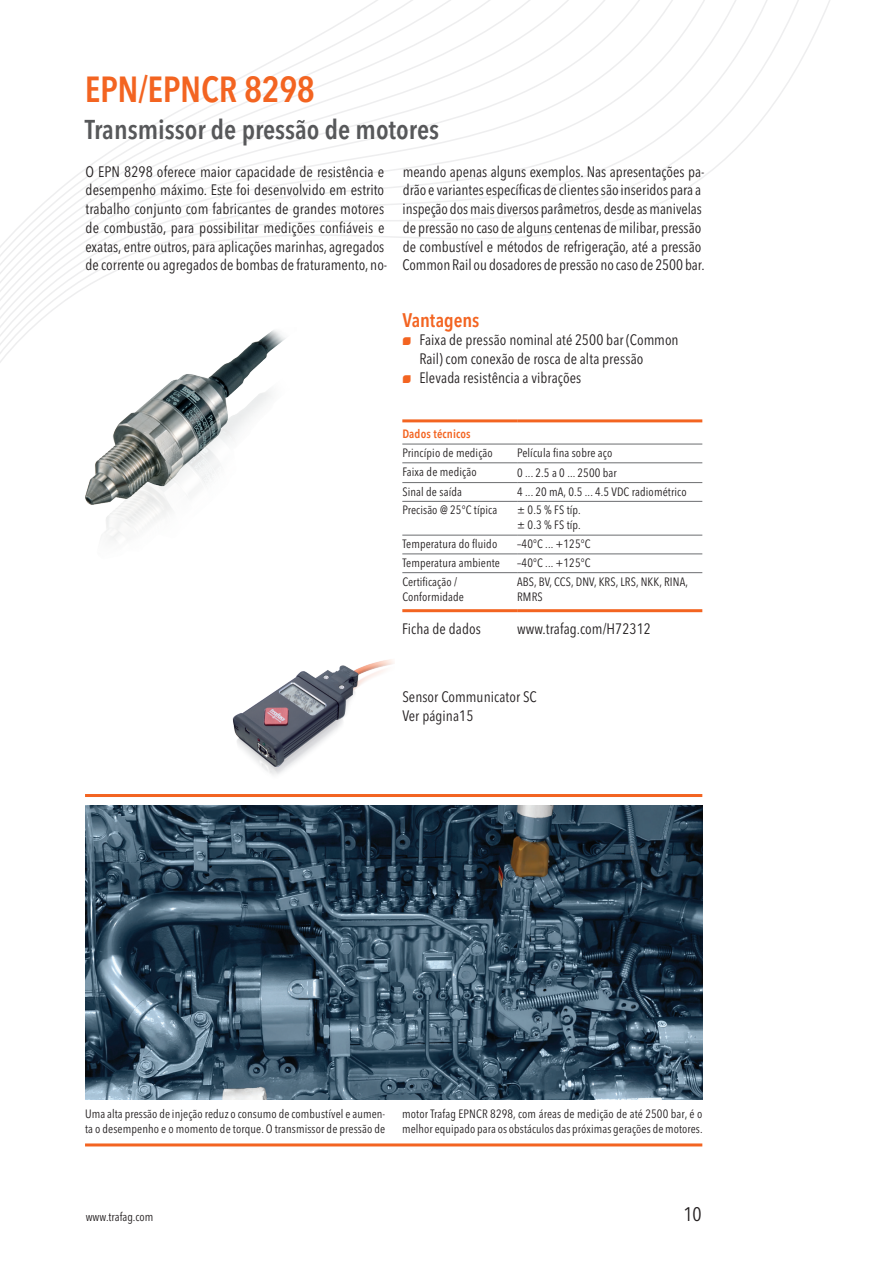
<style>
.page{position:relative;width:893px;height:1263px;background:#fff}
.page>*{position:absolute;margin:0;border:0;box-sizing:border-box;transform-origin:0 0}
.t1{font:600 condensed 36px "Avenir Next LT Pro";letter-spacing:-.01em;color:#f36421}
.t2{font:600 condensed 27px "Avenir Next LT Pro";color:#57585a}
.t3{font:600 condensed 19.5px "Avenir Next LT Pro";letter-spacing:-.005em;color:#f36421}
.t4{font:condensed 19.5px "Avenir Next LT Pro";color:#231f20}
.t5{font:condensed 15px/18.8px "Avenir Next LT Pro";color:#231f20}
.t6{font:condensed 12px/15px "Avenir Next LT Pro";letter-spacing:.01em;color:#231f20}
.t7{font:600 condensed 12px "Avenir Next LT Pro";letter-spacing:.01em;color:#f36421}
.s1{font-family:"Trafag Pictos";font-stretch:normal;font-size:10.5px;color:#f36421}
</style>
<div class="page">
<svg style="left:0;top:0;width:830px;height:613px"></svg>
<hr style="left:402px;top:444px;width:115px;height:1px;background:#6c6d70">
<hr style="left:517px;top:444px;width:185px;height:1px;background:#6c6d70">
<hr style="left:402px;top:462px;width:115px;height:1px;background:#6c6d70">
<hr style="left:517px;top:462px;width:185px;height:1px;background:#6c6d70">
<hr style="left:402px;top:482px;width:115px;height:1px;background:#6c6d70">
<hr style="left:517px;top:482px;width:185px;height:1px;background:#6c6d70">
<hr style="left:402px;top:501px;width:115px;height:1px;background:#6c6d70">
<hr style="left:517px;top:501px;width:185px;height:1px;background:#6c6d70">
<hr style="left:402px;top:535px;width:115px;height:1px;background:#6c6d70">
<hr style="left:517px;top:535px;width:185px;height:1px;background:#6c6d70">
<hr style="left:402px;top:553px;width:115px;height:1px;background:#6c6d70">
<hr style="left:517px;top:553px;width:185px;height:1px;background:#6c6d70">
<hr style="left:402px;top:572px;width:115px;height:1px;background:#6c6d70">
<hr style="left:517px;top:572px;width:185px;height:1px;background:#6c6d70">
<hr style="left:402px;top:419px;width:115px;height:3px;background:#f36421">
<hr style="left:517px;top:419px;width:185px;height:3px;background:#f36421">
<hr style="left:402px;top:609px;width:115px;height:3px;background:#f36421">
<hr style="left:517px;top:609px;width:185px;height:3px;background:#f36421">
<img style="left:85px;top:805px;width:617px;height:294px">
<hr style="left:85px;top:794px;width:617px;height:3px;background:#f36421">
<hr style="left:85px;top:1143px;width:617px;height:3px;background:#f36421">
<img style="left:44px;top:327px;width:253px;height:253px">
<img style="left:216px;top:659px;width:178px;height:148px">
<h1 class="t1" style="left:85px;top:67px;width:232px">EPN/EPNCR 8298</h1>
<h2 class="t2" style="left:85px;top:113px;width:356px">Transmissor de pressão de motores</h2>
<p class="t5" style="left:85px;top:162px;width:303px">O EPN 8298 oferece maior capacidade de resistência e desempenho máximo. Este foi desenvolvido em estrito trabalho conjunto com fabricantes de grandes motores de combustão, para possibilitar medições confiáveis e exatas, entre outros, para aplicações marinhas, agregados de corrente ou agregados de bombas de fraturamento, no-</p>
<p class="t5" style="left:402px;top:162px;width:304px">meando apenas alguns exemplos. Nas apresentações pa&shy;drão e variantes específicas de clientes são inseridos para a inspeção dos mais diversos parâmetros, desde as manivelas de pressão no caso de alguns centenas de milibar, pressão de combustível e métodos de refrigeração, até a pressão Common Rail ou dosadores de pressão no caso de 2500 bar.</p>
<h3 class="t3" style="left:402px;top:308px;width:79px">Vantagens</h3>
<p class="t5" style="left:402px;top:331px;width:278px"><span class="s1">N</span> Faixa de pressão nominal até 2500 bar (Common</p>
<p class="t5" style="left:419px;top:350px;width:226px">Rail) com conexão de rosca de alta pressão</p>
<p class="t5" style="left:402px;top:368px;width:181px"><span class="s1">N</span> Elevada resistência a vibrações</p>
<p class="t7" style="left:402px;top:427px;width:70px">Dados técnicos</p>
<p class="t6" style="left:402px;top:445px;width:92px">Princípio de medição</p>
<p class="t6" style="left:517px;top:445px;width:97px">Película fina sobre aço</p>
<p class="t6" style="left:402px;top:464px;width:76px">Faixa de medição</p>
<p class="t6" style="left:517px;top:465px;width:101px">0 ... 2.5 a 0 ... 2500 bar</p>
<p class="t6" style="left:402px;top:484px;width:61px">Sinal de saída</p>
<p class="t6" style="left:517px;top:484px;width:171px">4 ... 20 mA, 0.5 ... 4.5 VDC radiométrico</p>
<p class="t6" style="left:402px;top:502px;width:96px">Precisão @ 25°C típica</p>
<p class="t6" style="left:517px;top:502px;width:65px">± 0.5 % FS típ. ± 0.3 % FS típ.</p>
<p class="t6" style="left:402px;top:536px;width:96px">Temperatura do fluido</p>
<p class="t6" style="left:517px;top:536px;width:75px">–40°C ... +125°C</p>
<p class="t6" style="left:402px;top:555px;width:99px">Temperatura ambiente</p>
<p class="t6" style="left:517px;top:555px;width:75px">–40°C ... +125°C</p>
<p class="t6" style="left:402px;top:574px;width:63px">Certificação /<br>Conformidade</p>
<p class="t6" style="left:517px;top:574px;width:172px">ABS, BV, CCS, DNV, KRS, LRS, NKK, RINA,<br>RMRS</p>
<p class="t5" style="left:402px;top:619px;width:80px">Ficha de dados</p>
<p class="t5" style="left:517px;top:619px;width:135px">www.trafag.com/H72312</p>
<p class="t5" style="left:402px;top:687px;width:136px">Sensor Communicator SC<br>Ver página15</p>
<p class="t6" style="left:85px;top:1106px;width:302px">Uma alta pressão de injeção reduz o consumo de combustível e aumen&shy;ta o desempenho e o momento de torque. O transmissor de pressão de</p>
<p class="t6" style="left:402px;top:1106px;width:302px">motor Trafag EPNCR 8298, com áreas de medição de até 2500 bar, é o melhor equipado para os obstáculos das próximas gerações de motores.</p>
<p class="t6" style="left:86px;top:1209px;width:69px">www.trafag.com</p>
<h3 class="t4" style="left:683px;top:1202px;width:20px">10</h3>
</div>
